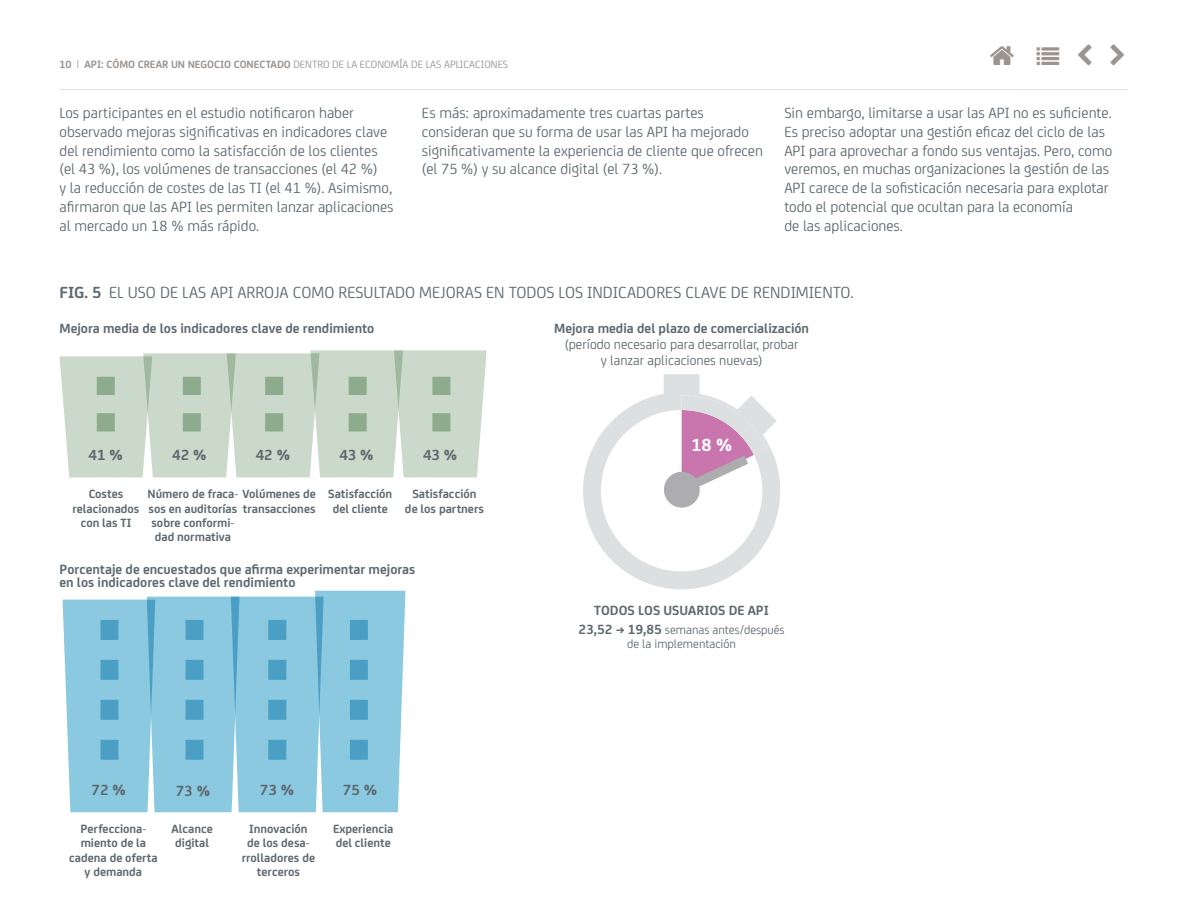
<style>
.page{position:relative;width:1188px;height:918px;background:#fff}
.page>*{position:absolute;margin:0;border:0;box-sizing:border-box;transform-origin:0 0}
.t1{font:700 18.75px "CA Sans";color:#fff}
.t2{font:17.25px "CA Sans";color:#5e6a70}
.t3{font:15.75px/18.8px "CA Sans";color:#5e6a70}
.t4{font:700 15.75px "CA Sans";color:#5e6a70}
.t5{font:700 14.25px/12.8px "CA Sans";color:#5e6a70}
.t6{font:14.25px/15.8px "CA Sans";color:#5e6a70;text-align:center}
.t7{font:700 12.75px/14.2px "CA Sans";color:#5e6a70;text-align:center}
.t8{font:12.75px/14.2px "CA Sans";color:#5e6a70;text-align:center}
.t9{font:11.25px "CA Sans";color:#9b948f}
.s1{font-weight:700}
.s2{font-weight:700;font-size:14.25px}
</style>
<div class="page">
<hr style="left:60px;top:89px;width:1068px;height:1px;background:#e2e2e2">
<svg style="left:60px;top:350px;width:427px;height:127px;background:#c9d8c9"></svg>
<svg style="left:63px;top:591px;width:342px;height:221px;background:#8dc9df"></svg>
<svg style="left:583px;top:374px;width:197px;height:215px"></svg>
<p class="t9" style="left:60px;top:56px;width:450px"><span class="s1">10</span> | <span class="s1">API: CÓMO CREAR UN NEGOCIO CONECTADO</span> DENTRO DE LA ECONOMÍA DE LAS APLICACIONES</p>
<p class="t3" style="left:60px;top:103px;width:336px">Los participantes en el estudio notificaron haber observado mejoras significativas en indicadores clave del rendimiento como la satisfacción de los clientes (el 43 %), los volúmenes de transacciones (el 42 %)<br>y la reducción de costes de las TI (el 41 %). Asimismo, afirmaron que las API les permiten lanzar aplicaciones al mercado un 18 % más rápido.</p>
<p class="t3" style="left:422px;top:103px;width:343px">Es más: aproximadamente tres cuartas partes consideran que su forma de usar las API ha mejorado significativamente la experiencia de cliente que ofrecen (el 75 %) y su alcance digital (el 73 %).</p>
<p class="t3" style="left:784px;top:103px;width:329px">Sin embargo, limitarse a usar las API no es suficiente.<br>Es preciso adoptar una gestión eficaz del ciclo de las API para aprovechar a fondo sus ventajas. Pero, como veremos, en muchas organizaciones la gestión de las API carece de la sofisticación necesaria para explotar todo el potencial que ocultan para la economía<br>de las aplicaciones.</p>
<p class="t2" style="left:60px;top:280px;width:796px"><span class="s1">FIG. 5</span> EL USO DE LAS API ARROJA COMO RESULTADO MEJORAS EN TODOS LOS INDICADORES CLAVE DE RENDIMIENTO.</p>
<p class="t5" style="left:60px;top:321px;width:316px">Mejora media de los indicadores clave de rendimiento</p>
<p class="t5" style="left:554px;top:321px;width:256px">Mejora media del plazo de comercialización</p>
<p class="t6" style="left:565px;top:336px;width:235px">(período necesario para desarrollar, probar y lanzar aplicaciones nuevas)</p>
<p class="t4" style="left:89px;top:443px;width:36px">41 %</p>
<p class="t4" style="left:172px;top:443px;width:36px">42 %</p>
<p class="t4" style="left:256px;top:443px;width:36px">42 %</p>
<p class="t4" style="left:339px;top:443px;width:36px">43 %</p>
<p class="t4" style="left:423px;top:443px;width:36px">43 %</p>
<p class="t7" style="left:72px;top:486px;width:69px">Costes relacionados con las TI</p>
<p class="t7" style="left:148px;top:486px;width:170px">Número de fraca- Volúmenes de</p>
<p class="t7" style="left:149px;top:500px;width:168px">sos en auditorías transacciones</p>
<p class="t7" style="left:151px;top:515px;width:85px">sobre conformi-</p>
<p class="t7" style="left:155px;top:529px;width:78px">dad normativa</p>
<p class="t7" style="left:328px;top:486px;width:66px">Satisfacción del cliente</p>
<p class="t7" style="left:405px;top:486px;width:80px">Satisfacción de los partners</p>
<p class="t5" style="left:60px;top:562px;width:357px">Porcentaje de encuestados que afirma experimentar mejoras en los indicadores clave del rendimiento</p>
<p class="t4" style="left:92px;top:777px;width:36px">72 %</p>
<p class="t4" style="left:176px;top:779px;width:36px">73 %</p>
<p class="t4" style="left:260px;top:777px;width:36px">73 %</p>
<p class="t4" style="left:343px;top:777px;width:36px">75 %</p>
<p class="t7" style="left:69px;top:821px;width:90px">Perfecciona&shy;miento de la cadena de oferta y demanda</p>
<p class="t7" style="left:172px;top:821px;width:43px;text-align:left">Alcance digital</p>
<p class="t7" style="left:242px;top:821px;width:75px">Innovación de los desa&shy;rrolladores de terceros</p>
<p class="t7" style="left:333px;top:821px;width:62px;text-align:left">Experiencia del cliente</p>
<p class="t1" style="left:691px;top:431px;width:43px">18 %</p>
<p class="t5" style="left:594px;top:603px;width:176px">TODOS LOS USUARIOS DE API</p>
<p class="t8" style="left:579px;top:621px;width:208px"><span class="s2">23,52 → 19,85</span> semanas antes/después de la implementación</p>
</div>
